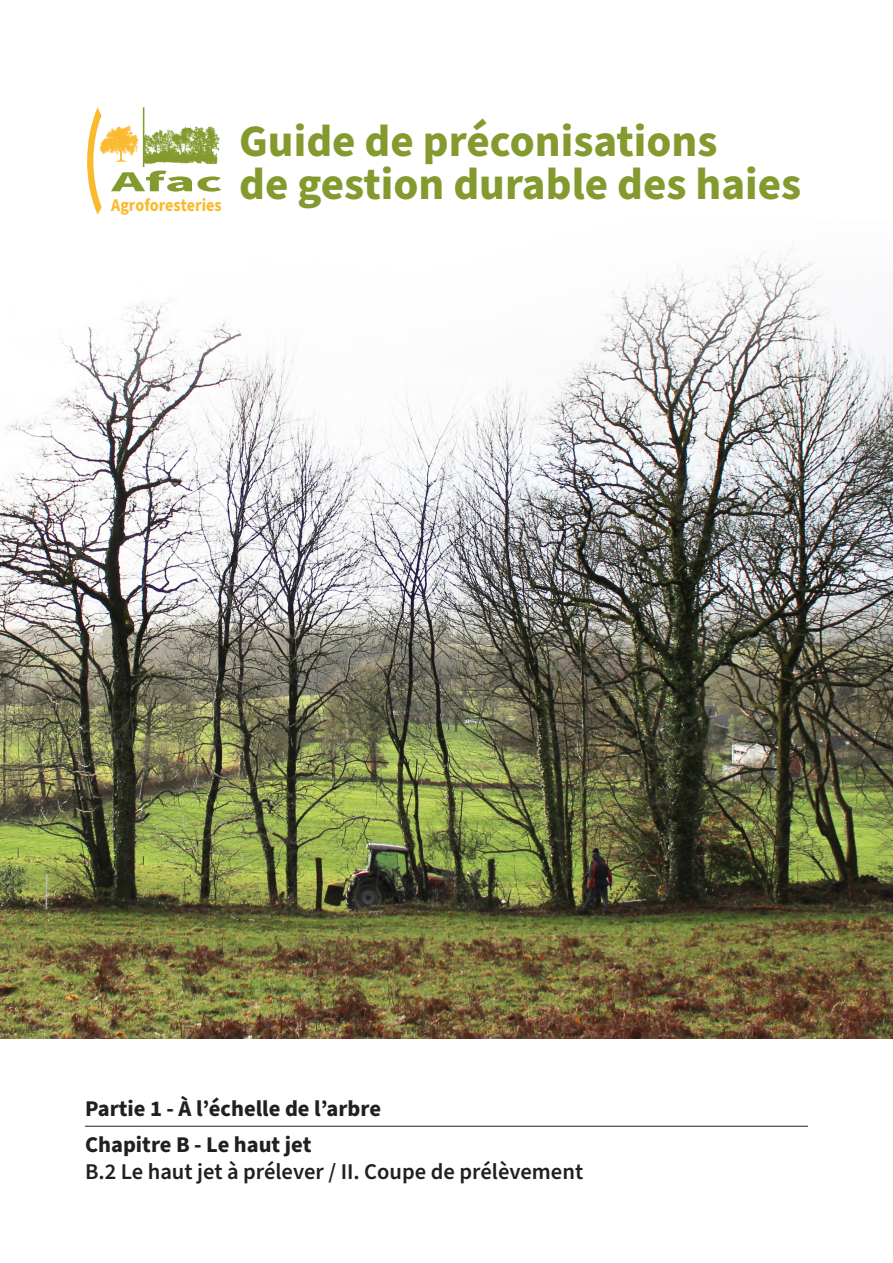
<style>
.page{position:relative;width:893px;height:1263px;background:#fff}
.page>*{position:absolute;margin:0;border:0;box-sizing:border-box;transform-origin:0 0}
.t1{font:700 45px "Source Sans Pro";color:#849a2f}
.t2{font:700 22.5px "Source Sans Pro";color:#231f20}
.t3{font:600 22.5px "Source Sans Pro";color:#231f20}
.t4{font:700 17.85px "Source Sans Pro";color:#fbb92d;scale:.9 1}
</style>
<div class="page">
<hr style="left:85px;top:1126px;width:723px;height:1px;background:#231f20">
<svg style="left:87px;top:107px;width:133px;height:108px"></svg>
<hr style="left:143px;top:107px;width:1px;height:60px;background:#849a2f">
<img style="left:0;top:248px;width:893px;height:791px">
<p class="t1" style="left:239px;top:110px;width:480px">Guide de préconisations</p>
<p class="t1" style="left:111px;top:154px;width:691px"><sup>Afac</sup> de gestion durable des haies</p>
<p class="t4" style="left:111px;top:193px;width:124px">Agroforesteries</p>
<p class="t2" style="left:85px;top:1093px;width:298px">Partie 1 - À l’échelle de l’arbre</p>
<p class="t2" style="left:85px;top:1129px;width:228px">Chapitre B - Le haut jet</p>
<p class="t3" style="left:85px;top:1156px;width:500px">B.2 Le haut jet à prélever / II. Coupe de prélèvement</p>
</div>
